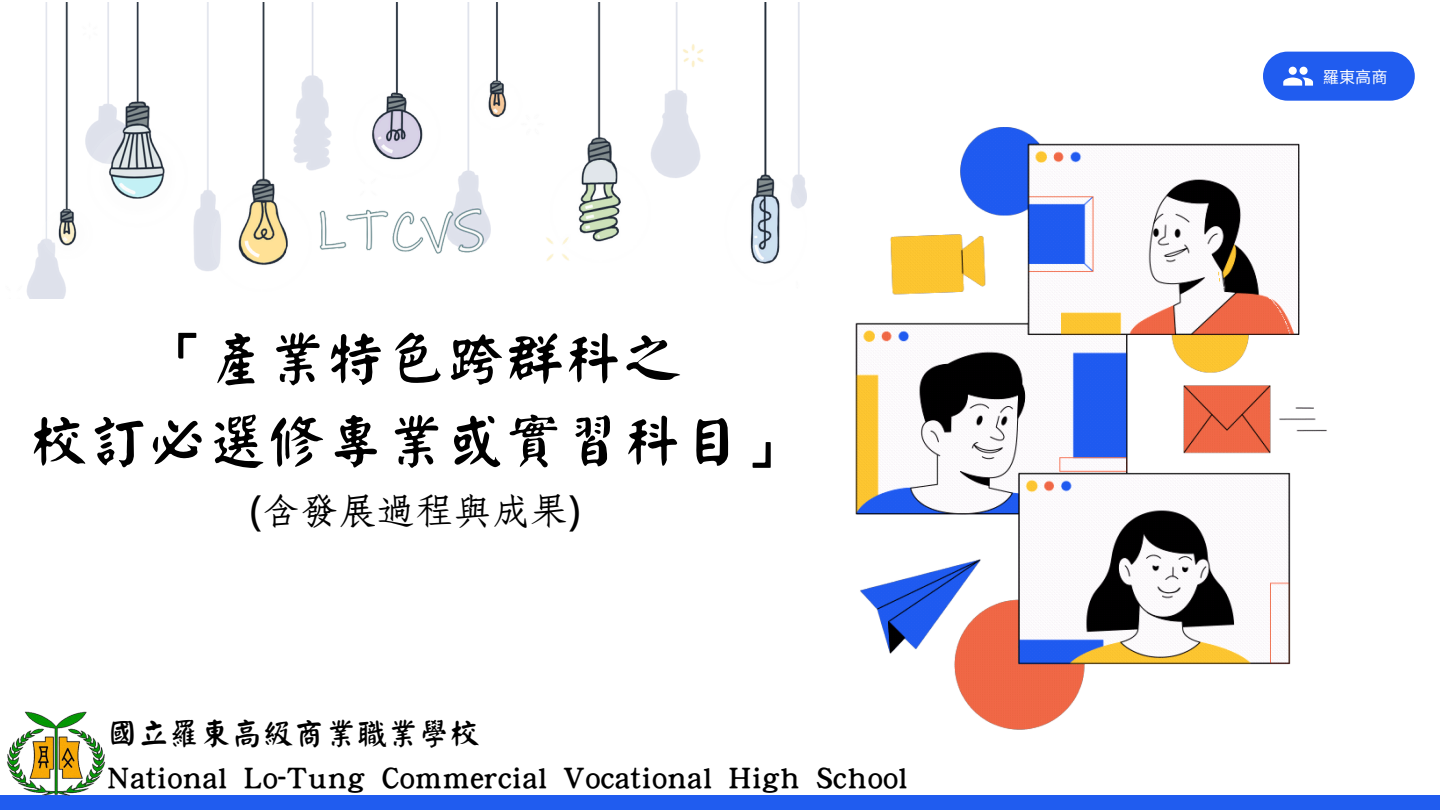
<style>
.page{position:relative;width:1440px;height:810px;background:#fff}
.page>*{position:absolute;margin:0;border:0;box-sizing:border-box;transform-origin:0 0}
.t1{font:59.4px/82.5px "Han Wang Yan Kai";color:#000;text-align:center}
.t2{font:41.5px "cw Te X Fang Song";color:#000}
.t3{font:31.2px/43.3px "Han Wang Yan Kai";color:#000}
.t4{font:16.2px "Noto Sans TC";color:#fff}
.s1{font-family:"Noto Sans"}
</style>
<div class="page">
<img style="left:855px;top:127px;width:472px;height:602px">
<div style="left:1263px;top:52px;width:152px;height:49px;background:#205cef;border-radius:25px"></div>
<svg style="left:1283px;top:67px;width:30px;height:19px"></svg>
<div style="left:0;top:796px;width:1440px;height:14px;background:#205cef"></div>
<img style="left:0;top:711px;width:121px;height:85px">
<img style="left:27px;top:3px;width:780px;height:296px">
<p class="t1" style="left:29px;top:318px;width:773px">「產業特色跨群科之<br>校訂必選修專業或實習科目」</p>
<p class="t2" style="left:250px;top:492px;width:332px"><span class="s1">(</span>含發展過程與成果<span class="s1">)</span></p>
<p class="t3" style="left:107px;top:712px;width:802px">國立羅東高級商業職業學校<br>National Lo-Tung Commercial Vocational High School</p>
<p class="t4" style="left:1323px;top:64px;width:66px">羅東高商</p>
</div>
